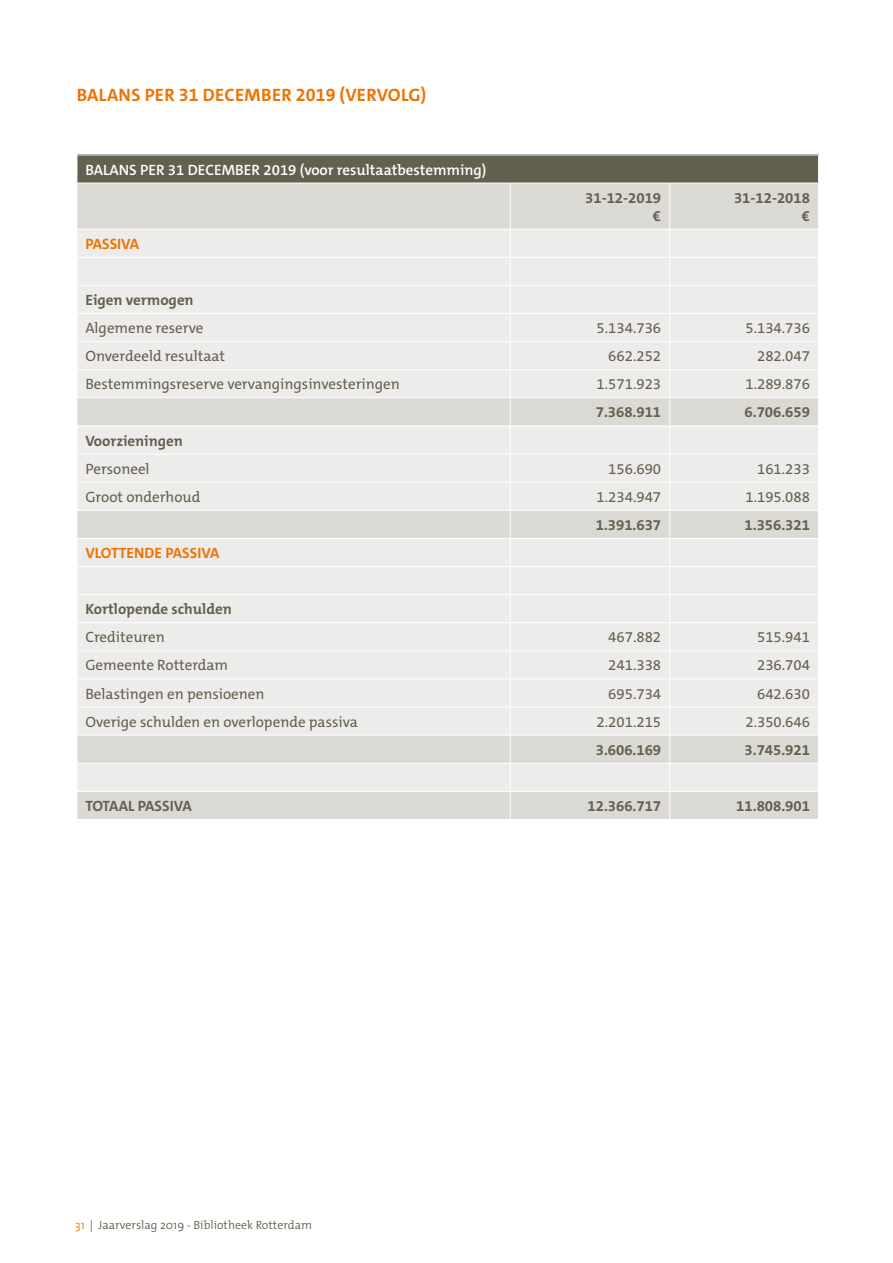
<style>
.page{position:relative;width:893px;height:1263px;background:#fff}
.page>*{position:absolute;margin:0;border:0;box-sizing:border-box;transform-origin:0 0}
.platte_1{font:700 18px "The Mix C5";letter-spacing:.02em;color:#ee7302}
.tabeltxt{font:15px "The Mix C5";color:#63614e}
.Tabeltxt_totaal_bold{font:700 15px "The Mix C5";color:#63614e}
.tabeltext_kopje{font:600 15px "The Mix C5";color:#fff}
.Tabeltxt_totaal_bold-2{font:700 15px "The Mix C5";color:#ee7302}
.t1{font:300 12px "The Mix";color:#63614e}
.s1{color:#ee7302}
</style>
<div class="page">
<div style="left:77px;top:155px;width:741px;height:28px;background:#63614e"></div>
<div style="left:78px;top:184px;width:740px;height:635px;background:#dbd9d4"></div>
<svg style="left:78px;top:230px;width:740px;height:561px;background:#eae9e6"></svg>
<hr style="left:77px;top:155px;width:433px;height:1px;background:#fff">
<svg style="left:77px;top:155px;width:1px;height:28px"></svg>
<hr style="left:510px;top:155px;width:160px;height:1px;background:#fff">
<hr style="left:670px;top:155px;width:149px;height:1px;background:#fff">
<svg style="left:818px;top:155px;width:1px;height:28px"></svg>
<hr style="left:510px;top:183px;width:1px;height:46px;background:#fff">
<hr style="left:669px;top:183px;width:1px;height:46px;background:#fff">
<hr style="left:77px;top:257px;width:433px;height:1px;background:#fff">
<hr style="left:510px;top:257px;width:160px;height:1px;background:#fff">
<hr style="left:670px;top:257px;width:149px;height:1px;background:#fff">
<hr style="left:77px;top:285px;width:433px;height:1px;background:#fff">
<hr style="left:510px;top:285px;width:160px;height:1px;background:#fff">
<hr style="left:670px;top:285px;width:149px;height:1px;background:#fff">
<hr style="left:77px;top:313px;width:433px;height:1px;background:#fff">
<hr style="left:510px;top:313px;width:160px;height:1px;background:#fff">
<hr style="left:670px;top:313px;width:149px;height:1px;background:#fff">
<hr style="left:77px;top:341px;width:433px;height:1px;background:#fff">
<hr style="left:510px;top:341px;width:160px;height:1px;background:#fff">
<hr style="left:670px;top:341px;width:149px;height:1px;background:#fff">
<hr style="left:77px;top:369px;width:433px;height:1px;background:#fff">
<hr style="left:510px;top:369px;width:160px;height:1px;background:#fff">
<hr style="left:670px;top:369px;width:149px;height:1px;background:#fff">
<hr style="left:77px;top:454px;width:433px;height:1px;background:#fff">
<hr style="left:510px;top:454px;width:160px;height:1px;background:#fff">
<hr style="left:670px;top:454px;width:149px;height:1px;background:#fff">
<hr style="left:77px;top:482px;width:433px;height:1px;background:#fff">
<hr style="left:510px;top:482px;width:160px;height:1px;background:#fff">
<hr style="left:670px;top:482px;width:149px;height:1px;background:#fff">
<hr style="left:77px;top:566px;width:433px;height:1px;background:#fff">
<hr style="left:510px;top:566px;width:160px;height:1px;background:#fff">
<hr style="left:670px;top:566px;width:149px;height:1px;background:#fff">
<hr style="left:77px;top:594px;width:433px;height:1px;background:#fff">
<hr style="left:510px;top:594px;width:160px;height:1px;background:#fff">
<hr style="left:670px;top:594px;width:149px;height:1px;background:#fff">
<hr style="left:77px;top:622px;width:433px;height:1px;background:#fff">
<hr style="left:510px;top:622px;width:160px;height:1px;background:#fff">
<hr style="left:670px;top:622px;width:149px;height:1px;background:#fff">
<hr style="left:77px;top:650px;width:433px;height:1px;background:#fff">
<hr style="left:510px;top:650px;width:160px;height:1px;background:#fff">
<hr style="left:670px;top:650px;width:149px;height:1px;background:#fff">
<hr style="left:77px;top:678px;width:433px;height:1px;background:#fff">
<hr style="left:510px;top:678px;width:160px;height:1px;background:#fff">
<hr style="left:670px;top:678px;width:149px;height:1px;background:#fff">
<hr style="left:77px;top:707px;width:433px;height:1px;background:#fff">
<hr style="left:510px;top:707px;width:160px;height:1px;background:#fff">
<svg style="left:510px;top:230px;width:1px;height:589px"></svg>
<hr style="left:670px;top:707px;width:149px;height:1px;background:#fff">
<svg style="left:669px;top:230px;width:1px;height:589px"></svg>
<hr style="left:77px;top:397px;width:433px;height:1px;background:#fff">
<hr style="left:510px;top:397px;width:160px;height:1px;background:#fff">
<hr style="left:670px;top:397px;width:149px;height:1px;background:#fff">
<hr style="left:77px;top:426px;width:433px;height:1px;background:#fff">
<hr style="left:510px;top:426px;width:160px;height:1px;background:#fff">
<hr style="left:670px;top:426px;width:149px;height:1px;background:#fff">
<hr style="left:77px;top:735px;width:433px;height:1px;background:#fff">
<hr style="left:510px;top:735px;width:160px;height:1px;background:#fff">
<hr style="left:670px;top:735px;width:149px;height:1px;background:#fff">
<hr style="left:77px;top:763px;width:433px;height:1px;background:#fff">
<hr style="left:510px;top:763px;width:160px;height:1px;background:#fff">
<hr style="left:670px;top:763px;width:149px;height:1px;background:#fff">
<hr style="left:77px;top:510px;width:433px;height:1px;background:#fff">
<hr style="left:510px;top:510px;width:160px;height:1px;background:#fff">
<hr style="left:670px;top:510px;width:149px;height:1px;background:#fff">
<hr style="left:77px;top:538px;width:433px;height:1px;background:#fff">
<hr style="left:510px;top:538px;width:160px;height:1px;background:#fff">
<hr style="left:670px;top:538px;width:149px;height:1px;background:#fff">
<hr style="left:77px;top:229px;width:433px;height:1px;background:#fff">
<hr style="left:510px;top:229px;width:160px;height:1px;background:#fff">
<hr style="left:670px;top:229px;width:149px;height:1px;background:#fff">
<hr style="left:77px;top:791px;width:433px;height:1px;background:#fff">
<svg style="left:77px;top:230px;width:1px;height:589px"></svg>
<hr style="left:510px;top:791px;width:160px;height:1px;background:#fff">
<hr style="left:670px;top:791px;width:149px;height:1px;background:#fff">
<p class="platte_1" style="left:77px;top:83px;width:351px">BALANS PER 31 DECEMBER 2019 (VERVOLG)</p>
<p class="tabeltext_kopje" style="left:85px;top:160px;width:403px">BALANS PER 31 DECEMBER 2019 (voor resultaatbestemming)</p>
<p class="Tabeltxt_totaal_bold-2" style="left:85px;top:234px;width:55px">PASSIVA</p>
<p class="Tabeltxt_totaal_bold" style="left:585px;top:188px;width:78px">31-12-2019</p>
<p class="Tabeltxt_totaal_bold" style="left:653px;top:206px;width:10px">€</p>
<p class="Tabeltxt_totaal_bold" style="left:734px;top:188px;width:78px">31-12-2018</p>
<p class="Tabeltxt_totaal_bold" style="left:802px;top:206px;width:10px">€</p>
<p class="Tabeltxt_totaal_bold" style="left:85px;top:290px;width:110px">Eigen vermogen</p>
<p class="tabeltxt" style="left:85px;top:318px;width:119px">Algemene reserve</p>
<p class="tabeltxt" style="left:597px;top:318px;width:66px">5.134.736</p>
<p class="tabeltxt" style="left:745px;top:318px;width:66px">5.134.736</p>
<p class="tabeltxt" style="left:85px;top:346px;width:141px">Onverdeeld resultaat</p>
<p class="tabeltxt" style="left:608px;top:346px;width:54px">662.252</p>
<p class="tabeltxt" style="left:757px;top:346px;width:54px">282.047</p>
<p class="tabeltxt" style="left:85px;top:375px;width:316px">Bestemmingsreserve vervangingsinvesteringen</p>
<p class="tabeltxt" style="left:597px;top:375px;width:66px">1.571.923</p>
<p class="tabeltxt" style="left:745px;top:375px;width:66px">1.289.876</p>
<p class="Tabeltxt_totaal_bold" style="left:596px;top:403px;width:67px">7.368.911</p>
<p class="Tabeltxt_totaal_bold" style="left:744px;top:403px;width:67px">6.706.659</p>
<p class="Tabeltxt_totaal_bold" style="left:85px;top:431px;width:99px">Voorzieningen</p>
<p class="tabeltxt" style="left:85px;top:459px;width:66px">Personeel</p>
<p class="tabeltxt" style="left:608px;top:459px;width:54px">156.690</p>
<p class="tabeltxt" style="left:757px;top:459px;width:54px">161.233</p>
<p class="tabeltxt" style="left:85px;top:487px;width:117px">Groot onderhoud</p>
<p class="tabeltxt" style="left:597px;top:487px;width:66px">1.234.947</p>
<p class="tabeltxt" style="left:745px;top:487px;width:66px">1.195.088</p>
<p class="Tabeltxt_totaal_bold" style="left:596px;top:515px;width:67px">1.391.637</p>
<p class="Tabeltxt_totaal_bold" style="left:744px;top:515px;width:67px">1.356.321</p>
<p class="Tabeltxt_totaal_bold-2" style="left:85px;top:543px;width:136px">VLOTTENDE PASSIVA</p>
<p class="Tabeltxt_totaal_bold" style="left:85px;top:599px;width:148px">Kortlopende schulden</p>
<p class="tabeltxt" style="left:85px;top:628px;width:81px">Crediteuren</p>
<p class="tabeltxt" style="left:608px;top:628px;width:54px">467.882</p>
<p class="tabeltxt" style="left:757px;top:628px;width:54px">515.941</p>
<p class="tabeltxt" style="left:85px;top:656px;width:144px">Gemeente Rotterdam</p>
<p class="tabeltxt" style="left:608px;top:656px;width:54px">241.338</p>
<p class="tabeltxt" style="left:757px;top:656px;width:54px">236.704</p>
<p class="tabeltxt" style="left:85px;top:684px;width:180px">Belastingen en pensioenen</p>
<p class="tabeltxt" style="left:608px;top:684px;width:54px">695.734</p>
<p class="tabeltxt" style="left:757px;top:684px;width:54px">642.630</p>
<p class="tabeltxt" style="left:85px;top:712px;width:274px">Overige schulden en overlopende passiva</p>
<p class="tabeltxt" style="left:597px;top:712px;width:66px">2.201.215</p>
<p class="tabeltxt" style="left:745px;top:712px;width:66px">2.350.646</p>
<p class="Tabeltxt_totaal_bold" style="left:596px;top:740px;width:67px">3.606.169</p>
<p class="Tabeltxt_totaal_bold" style="left:744px;top:740px;width:67px">3.745.921</p>
<p class="Tabeltxt_totaal_bold" style="left:85px;top:796px;width:108px">TOTAAL PASSIVA</p>
<p class="Tabeltxt_totaal_bold" style="left:587px;top:796px;width:75px">12.366.717</p>
<p class="Tabeltxt_totaal_bold" style="left:736px;top:796px;width:75px">11.808.901</p>
<p class="t1" style="left:75px;top:1217px;width:238px"><span class="s1">31</span> | Jaarverslag 2019 - Bibliotheek Rotterdam</p>
</div>
